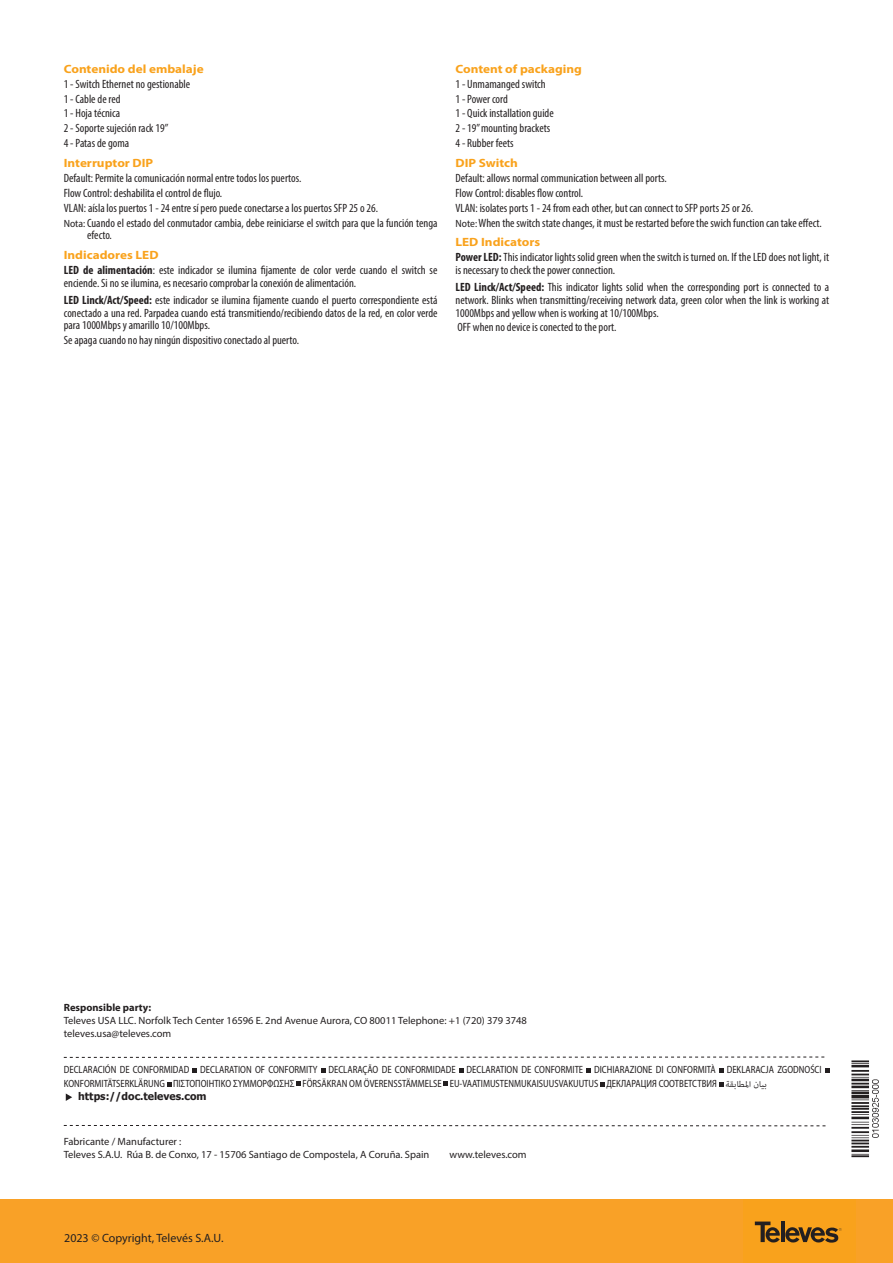
<style>
.page{position:relative;width:893px;height:1263px;background:#fff}
.page>*{position:absolute;margin:0;border:0;box-sizing:border-box;transform-origin:0 0}
.t1{font:condensed 12px/14.9px "Myriad Pro";color:#231f20}
.t2{font:700 12px "Myriad Pro";color:#f9a21c;scale:1.1 1}
.t3{font:12px "Myriad Pro";color:#231f20}
.t4{font:12px "Adobe Arabic";color:#231f20;scale:1.07 1}
.t5{font:semi-condensed 10.5px/14.4px "Myriad Pro";color:#231f20;scale:.9 1}
.t6{font:10.5px/12.6px "Myriad Pro";color:#231f20}
.t7{font:700 10.5px "Tahoma";color:#231f20}
.t8{font:700 10.5px "Myriad Pro";color:#231f20}
.s1{font-stretch:semi-condensed;font-size:10.5px}
.s2{font-weight:700;font-stretch:normal;color:#f9a21c}
.s3{font-weight:700}
</style>
<div class="page">
<div style="left:0;top:1199px;width:893px;height:64px;background:#f9a127"></div>
<svg style="left:193px;top:1068px;width:4px;height:4px"></svg>
<svg style="left:321px;top:1068px;width:4px;height:4px"></svg>
<svg style="left:459px;top:1068px;width:4px;height:4px"></svg>
<svg style="left:586px;top:1068px;width:5px;height:4px"></svg>
<svg style="left:719px;top:1068px;width:4px;height:4px"></svg>
<svg style="left:825px;top:1068px;width:4px;height:4px"></svg>
<svg style="left:167px;top:1082px;width:4px;height:4px"></svg>
<svg style="left:296px;top:1081px;width:5px;height:5px"></svg>
<svg style="left:444px;top:1081px;width:4px;height:5px"></svg>
<svg style="left:600px;top:1082px;width:4px;height:4px"></svg>
<svg style="left:719px;top:1082px;width:4px;height:4px"></svg>
<svg style="left:66px;top:1093px;width:6px;height:8px"></svg>
<svg style="left:64px;top:1057px;width:760px;height:1px"></svg>
<svg style="left:64px;top:1125px;width:761px;height:1px"></svg>
<div style="left:743px;top:1200px;width:113px;height:63px;background:#f9a21c"></div>
<svg style="left:755px;top:1221px;width:87px;height:21px"></svg>
<img style="left:851px;top:1060px;width:28px;height:98px">
<p class="t2" style="left:64px;top:61px;width:129px">Contenido del embalaje</p>
<p class="t1" style="left:64px;top:76px;width:128px">1 - Switch Ethernet no gestionable<br>1 - Cable de red<br>1 - Hoja técnica<br>2 - Soporte sujeción rack 19”<br>4 - Patas de goma</p>
<p class="t2" style="left:64px;top:155px;width:83px">Interruptor DIP</p>
<p class="t1" style="left:64px;top:170px;width:375px">Default: Permite la comunicación normal entre todos los puertos.<br>Flow Control: deshabilita el control de flujo.<br>VLAN: aísla los puertos 1 - 24 entre sí pero puede conectarse a los puertos SFP 25 o 26.<br><span class="s1">Nota:</span> Cuando el estado del conmutador cambia, debe reiniciarse el switch para que la función tenga</p>
<p class="t1" style="left:87px;top:228px;width:26px">efecto.</p>
<p class="t1" style="left:64px;top:248px;width:375px"><span class="s2">Indicadores LED<br></span><span class="s3">LED de alimentación</span>: este indicador se ilumina fijamente de color verde cuando el switch se</p>
<p class="t1" style="left:64px;top:274px;width:375px;line-height:17px">enciende. Si no se ilumina, es necesario comprobar la conexión de alimentación.<br><span class="s3">LED Linck/Act/Speed:</span> este indicador se ilumina fijamente cuando el puerto correspondiente está</p>
<p class="t1" style="left:64px;top:306px;width:375px;line-height:12.8px">conectado a una red. Parpadea cuando está transmitiendo/recibiendo datos de la red, en color verde para 1000Mbps y amarillo 10/100Mbps.</p>
<p class="t1" style="left:64px;top:333px;width:237px">Se apaga cuando no hay ningún dispositivo conectado al puerto.</p>
<p class="t2" style="left:455px;top:61px;width:116px">Content of packaging</p>
<p class="t1" style="left:455px;top:76px;width:100px">1 - Unmamanged switch<br>1 - Power cord<br>1 - Quick installation guide<br>2 - 19” mounting brackets<br>4 - Rubber feets</p>
<p class="t2" style="left:455px;top:155px;width:58px">DIP Switch</p>
<p class="t1" style="left:455px;top:170px;width:368px">Default: allows normal communication between all ports.<br>Flow Control: disables flow control.<br>VLAN: isolates ports 1 - 24 from each other, but can connect to SFP ports 25 or 26.<br><span class="s1">Note:</span> When the switch state changes, it must be restarted before the swich function can take effect.</p>
<p class="t1" style="left:455px;top:235px;width:375px"><span class="s2">LED Indicators<br></span><span class="s3">Power LED:</span> This indicator lights solid green when the switch is turned on. If the LED does not light, it</p>
<p class="t1" style="left:455px;top:261px;width:375px;line-height:17px">is necessary to check the power connection.<br><span class="s3">LED Linck/Act/Speed:</span> This indicator lights solid when the corresponding port is connected to a</p>
<p class="t1" style="left:455px;top:293px;width:375px;line-height:12.8px">network. Blinks when transmitting/receiving network data, green color when the link is working at<br>1000Mbps and yellow when is working at 10/100Mbps.</p>
<p class="t1" style="left:457px;top:320px;width:161px">OFF when no device is conected to the port.</p>
<p class="t8" style="left:64px;top:1001px;width:89px">Responsible party:</p>
<p class="t6" style="left:64px;top:1014px;width:465px">Televes USA LLC. Norfolk Tech Center 16596 E. 2nd Avenue Aurora, CO 80011 Telephone: +1 (720) 379 3748 televes.usa@televes.com</p>
<p class="t5" style="left:64px;top:1062px;width:844px">DECLARACIÓN DE CONFORMIDAD DECLARATION OF CONFORMITY DECLARAÇÃO DE CONFORMIDADE DECLARATION DE CONFORMITE DICHIARAZIONE DI CONFORMITÀ DEKLARACJA ZGODNOŚCI<br>KONFORMITÄTSERKLÄRUNG ΠΙΣΤΟΠΟΙΗΤΙΚΟ ΣΥΜΜΟΡΦΩΣΗΣ FÖRSÄKRAN OM ÖVERENSSTÄMMELSE EU-VAATIMUSTENMUKAISUUSVAKUUTUS ДЕКЛАРАЦИЯ СООТВЕТСТВИЯ</p>
<p class="t4" style="left:725px;top:1076px;width:40px">ام لطا بقة بيان</p>
<p class="t7" style="left:78px;top:1089px;width:130px">https://doc.televes.com</p>
<p class="t6" style="left:64px;top:1135px;width:367px">Fabricante / Manufacturer :<br>Televes S.A.U. Rúa B. de Conxo, 17 - 15706 Santiago de Compostela, A Coruña. Spain</p>
<p class="t6" style="left:449px;top:1148px;width:79px">www.televes.com</p>
<p class="t3" style="left:64px;top:1230px;width:161px">2023 © Copyright, Televés S.A.U.</p>
</div>
